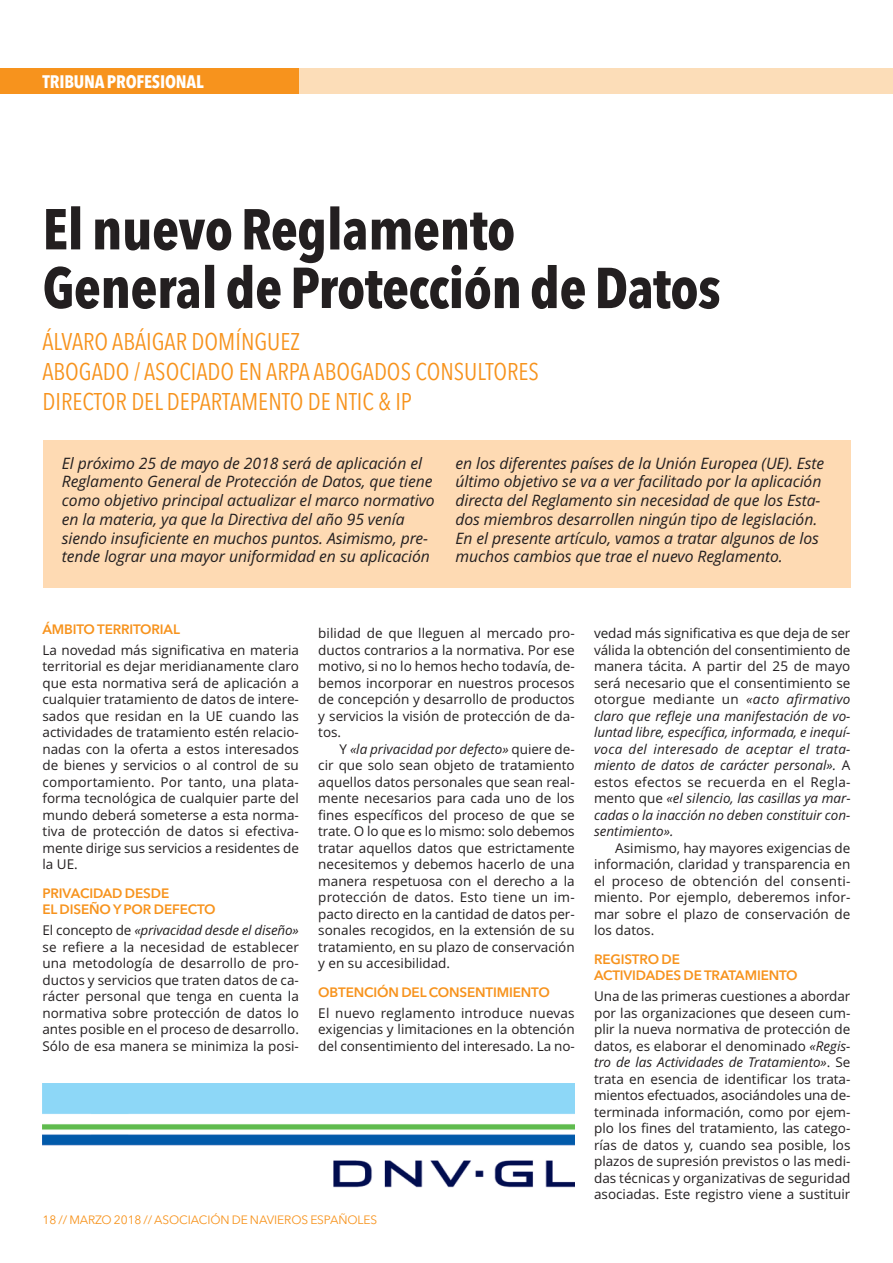
<style>
.page{position:relative;width:893px;height:1263px;background:#fff}
.page>*{position:absolute;margin:0;border:0;box-sizing:border-box;transform-origin:0 0}
.t1{font:700 57px/58.5px "Avenir Next Condensed";letter-spacing:-.01em;color:#231f20}
.t2{font:24px/30px "Avenir Next Condensed";color:#f7931d}
.t3{font:700 18px "Avenir Next Condensed";letter-spacing:-.01em;color:#fff}
.t4{font:italic 15.75px/18.8px "Open Sans";letter-spacing:-.005em;color:#231f20}
.t5{font:13.5px/16.5px "Open Sans";color:#231f20;text-align:justify}
.t6{font:italic 13.5px/16.5px "Open Sans";letter-spacing:-.005em;color:#231f20;text-align:justify}
.t7{font:600 13.5px/16.5px "Avenir Next";letter-spacing:-.01em;color:#f7931d}
.t8{font:12px "Avenir Next";letter-spacing:-.01em;color:#f7931d}
.s1{font-style:italic}
.s2{font-style:normal}
</style>
<div class="page">
<div style="left:0;top:68px;width:893px;height:26px;background:#fcddb8"></div>
<div style="left:0;top:68px;width:299px;height:26px;background:#f7931d"></div>
<img style="left:43px;top:1084px;width:532px;height:104px">
<div style="left:43px;top:440px;width:807px;height:148px;background:#fedab3"></div>
<h3 class="t3" style="left:43px;top:70px;width:163px">TRIBUNAPROFESIONAL</h3>
<h1 class="t1" style="left:43px;top:200px;width:680px">El nuevo Reglamento<br>General de Protección deDatos</h1>
<h2 class="t2" style="left:42px;top:326px;width:498px">ÁLVARO ABÁIGAR DOMÍNGUEZ<br>ABOGADO / ASOCIADO EN ARPA ABOGADOS CONSULTORES<br>DIRECTOR DEL DEPARTAMENTO DE NTIC &amp; IP</h2>
<p class="t4" style="left:62px;top:454px;width:374px">El próximo 25 de mayo de 2018 será de aplicación el Reglamento General de Protección de Datos, que tiene como objetivo principal actualizar el marco normativo en la materia, ya que la Directiva del año 95 venía siendo insuficiente en muchos puntos. Asimismo, pre&shy;tende lograr una mayor uniformidad en su aplicación</p>
<p class="t4" style="left:455px;top:454px;width:370px">en los diferentes países de la Unión Europea (UE). Este último objetivo se va a ver facilitado por la aplicación directa del Reglamento sin necesidad de que los Esta&shy;dos miembros desarrollen ningún tipo de legislación.<br>En el presente artículo, vamos a tratar algunos de los muchos cambios que trae el nuevo Reglamento.</p>
<p class="t7" style="left:43px;top:620px;width:139px">ÁMBITO TERRITORIAL</p>
<p class="t5" style="left:43px;top:642px;width:258px">La novedad más significativa en materia territorial es dejar meridianamente claro que esta normativa será de aplicación a cualquier tratamiento de datos de intere&shy;sados que residan en la UE cuando las actividades de tratamiento estén relacio&shy;nadas con la oferta a estos interesados de bienes y servicios o al control de su comportamiento. Por tanto, una plata&shy;forma tecnológica de cualquier parte del mundo deberá someterse a esta norma&shy;tiva de protección de datos si efectiva&shy;mente dirige sus servicios a residentes de la UE.</p>
<p class="t7" style="left:43px;top:884px;width:175px">PRIVACIDAD DESDE<br>EL DISEÑO Y POR DEFECTO</p>
<p class="t5" style="left:43px;top:922px;width:258px">El concepto de <span class="s1">«privacidad desde el diseño» </span>se refiere a la necesidad de establecer una metodología de desarrollo de pro&shy;ductos y servicios que traten datos de ca&shy;rácter personal que tenga en cuenta la normativa sobre protección de datos lo antes posible en el proceso de desarrollo.<br>Sólo de esa manera se minimiza la posi-</p>
<p class="t5" style="left:318px;top:625px;width:258px">bilidad de que lleguen al mercado pro&shy;ductos contrarios a la normativa. Por ese motivo, si no lo hemos hecho todavía, de&shy;bemos incorporar en nuestros procesos de concepción y desarrollo de productos y servicios la visión de protección de da&shy;tos.</p>
<p class="t5" style="left:318px;top:741px;width:258px;text-indent:21px">Y <span class="s1">«la privacidad por defecto»</span> quiere de&shy;cir que solo sean objeto de tratamiento aquellos datos personales que sean real&shy;mente necesarios para cada uno de los fines específicos del proceso de que se trate. O lo que es lo mismo: solo debemos tratar aquellos datos que estrictamente necesitemos y debemos hacerlo de una manera respetuosa con el derecho a la protección de datos. Esto tiene un im&shy;pacto directo en la cantidad de datos per&shy;sonales recogidos, en la extensión de su tratamiento, en su plazo de conservación y en su accesibilidad.</p>
<p class="t7" style="left:318px;top:983px;width:233px">OBTENCIÓN DEL CONSENTIMIENTO</p>
<p class="t5" style="left:318px;top:1005px;width:258px">El nuevo reglamento introduce nuevas exigencias y limitaciones en la obtención del consentimiento del interesado. La no-</p>
<p class="t8" style="left:43px;top:1210px;width:336px">18 // MARZO 2018 // ASOCIACIÓN DE NAVIEROS ESPAÑOLES</p>
<p class="t6" style="left:594px;top:625px;width:258px"><span class="s2">vedad más significativa es que deja de ser válida la obtención del consentimiento de manera tácita. A partir del 25 de mayo será necesario que el consentimiento se otorgue mediante un</span> «acto afirmativo claro que refleje una manifestación de vo&shy;luntad libre, específica, informada, e inequí&shy;voca del interesado de aceptar el trata&shy;miento de datos de carácter personal». <span class="s2">A estos efectos se recuerda en el Regla&shy;mento que</span> «el silencio, las casillas ya mar&shy;cadas o la inacción no deben constituir con&shy;sentimiento».</p>
<p class="t5" style="left:594px;top:840px;width:258px;text-indent:21px">Asimismo, hay mayores exigencias de información, claridad y transparencia en el proceso de obtención del consenti&shy;miento. Por ejemplo, deberemos infor&shy;mar sobre el plazo de conservación de los datos.</p>
<p class="t7" style="left:594px;top:950px;width:205px">REGISTRO DE<br>ACTIVIDADES DE TRATAMIENTO</p>
<p class="t5" style="left:594px;top:988px;width:258px">Una de las primeras cuestiones a abordar por las organizaciones que deseen cum&shy;plir la nueva normativa de protección de datos, es elaborar el denominado <span class="s1">«Regis&shy;tro de las Actividades de Tratamiento»</span>. Se trata en esencia de identificar los trata&shy;mientos efectuados, asociándoles una de&shy;terminada información, como por ejem&shy;plo los fines del tratamiento, las catego&shy;rías de datos y, cuando sea posible, los plazos de supresión previstos o las medi&shy;das técnicas y organizativas de seguridad asociadas. Este registro viene a sustituir</p>
</div>
